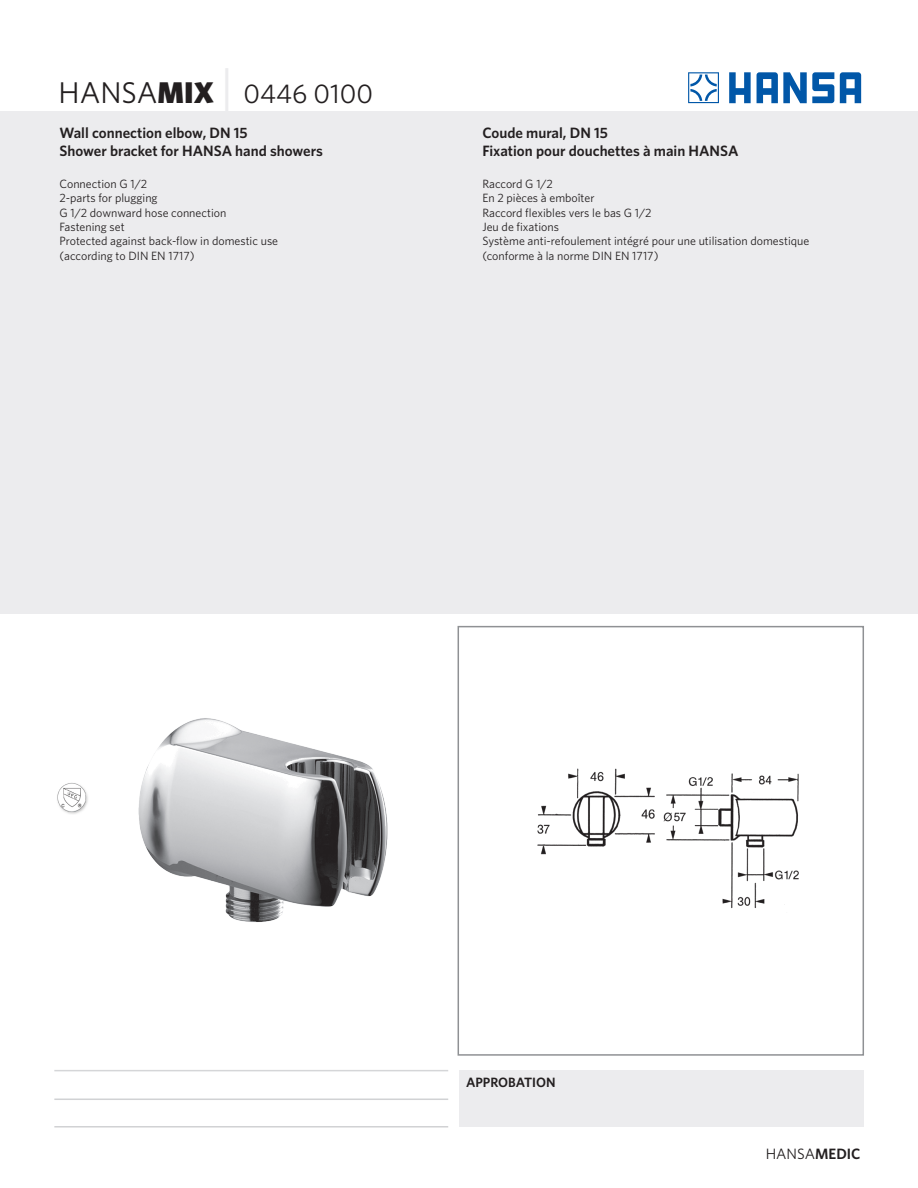
<style>
.page{position:relative;width:918px;height:1188px;background:#fff}
.page>*{position:absolute;margin:0;border:0;box-sizing:border-box;transform-origin:0 0}
.t1{font:27px "Whitney";color:#231f20}
.Titre_des_descriptio{font:600 15px/18px "Whitney HTF";color:#231f20}
.Texte{font:600 15px/18px "Whitney HTF";color:#231f20}
.t2{font:15px "Whitney";color:#231f20}
.t3{font:600 13.5px "Whitney HTF";color:#231f20}
.Texte-2{font:12px/14.4px "Whitney";color:#231f20}
.s1{font-size:30px}
.s2{font-weight:900;font-size:30px}
.s3{font-family:"Minion Pro";font-size:46.5px;color:#ececee}
.s4{font-family:"Whitney HTF";font-weight:600}
</style>
<div class="page">
<div style="left:0;top:111px;width:918px;height:503px;background:#ececee"></div>
<svg style="left:688px;top:72px;width:31px;height:31px"></svg>
<svg style="left:729px;top:72px;width:22px;height:31px"></svg>
<svg style="left:757px;top:72px;width:77px;height:31px"></svg>
<svg style="left:840px;top:72px;width:21px;height:31px"></svg>
<div style="left:459px;top:1070px;width:404px;height:57px;background:#ececee"></div>
<hr style="left:54px;top:1070px;width:394px;height:1px;background:#d5d6d8">
<hr style="left:54px;top:1126px;width:394px;height:2px;background:#d1d2d4">
<hr style="left:54px;top:1099px;width:394px;height:1px;background:#d1d2d4">
<img style="left:57px;top:783px;width:31px;height:31px">
<img style="left:537px;top:768px;width:262px;height:141px">
<div style="left:458px;top:626px;width:406px;height:430px;border:2px solid #8f9194"></div>
<img style="left:138px;top:718px;width:250px;height:204px">
<p class="t1" style="left:59px;top:78px;width:316px"><span class="s1">HANSA</span><span class="s2">MIX</span> <span class="s3">|</span> 0446 0100</p>
<p class="Titre_des_descriptio" style="left:60px;top:123px;width:265px">Wall connection elbow, DN 15<br>Shower bracket for HANSA hand showers</p>
<p class="Texte-2" style="left:60px;top:176px;width:220px">Connection G 1/2<br>2-parts for plugging<br>G 1/2 downward hose connection<br>Fastening set<br>Protected against back-flow in domestic use (according to DIN EN 1717)</p>
<p class="Texte" style="left:482px;top:123px;width:258px">Coude mural, DN 15<br>Fixation pour douchettes à main HANSA</p>
<p class="Texte-2" style="left:482px;top:176px;width:328px">Raccord G 1/2<br>En 2 pièces à emboîter<br>Raccord flexibles vers le bas G 1/2<br>Jeu de fixations<br>Système anti-refoulement intégré pour une utilisation domestique (conforme à la norme DIN EN 1717)</p>
<p class="t3" style="left:466px;top:1074px;width:91px">APPROBATION</p>
<p class="t2" style="left:766px;top:1145px;width:96px">HANSA<span class="s4">MEDIC</span></p>
</div>
